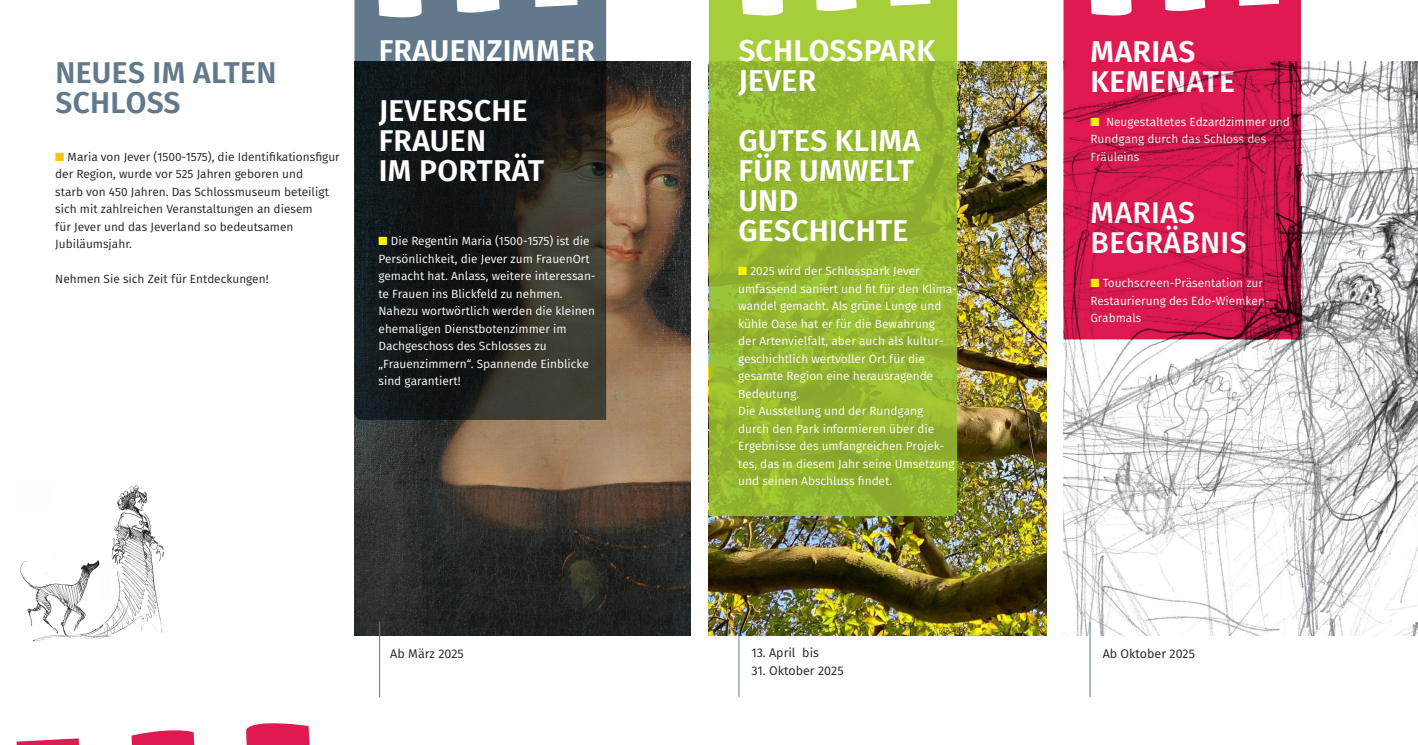
<style>
.page{position:relative;width:1418px;height:745px;background:#fff}
.page>*{position:absolute;margin:0;border:0;box-sizing:border-box;transform-origin:0 0}
.überschriften{font:600 30px/30px "Fira Sans";letter-spacing:.01em;color:#fff}
.überschriften-2{font:600 30px/30px "Fira Sans";letter-spacing:.01em;color:#61798a}
.t1{font:500 30px/30px "Fira Sans";letter-spacing:.01em;color:#fff}
.Termin_Zusatz{font:12.5px "Fira Sans";color:#231f20}
.t2{font:11.88px/17.5px "Fira Sans";color:#fff}
.t3{font:11.88px/17.5px "Fira Sans";color:#231f20}
.s1{color:#fec50d}
.s2{color:#fff101}
</style>
<div class="page">
<img style="left:1063px;top:61px;width:354px;height:574px">
<img style="left:709px;top:61px;width:337px;height:574px">
<svg style="left:17px;top:738px;width:62px;height:6px"></svg>
<svg style="left:131px;top:730px;width:64px;height:14px"></svg>
<svg style="left:246px;top:723px;width:64px;height:21px"></svg>
<img style="left:354px;top:61px;width:336px;height:574px">
<img style="left:20px;top:485px;width:144px;height:157px">
<hr style="left:738px;top:621px;width:1px;height:75px;background:#61798a">
<hr style="left:1089px;top:621px;width:1px;height:75px;background:#61798a">
<hr style="left:379px;top:621px;width:1px;height:75px;background:#61798a">
<svg style="left:1063px;top:0;width:237px;height:339px;background:#cd174a"></svg>
<svg style="left:709px;top:0;width:248px;height:515px;background:#95b830"></svg>
<svg style="left:890px;top:0;width:40px;height:6px"></svg>
<svg style="left:815px;top:0;width:41px;height:14px"></svg>
<svg style="left:741px;top:0;width:42px;height:19px"></svg>
<svg style="left:1238px;top:0;width:40px;height:6px"></svg>
<svg style="left:1163px;top:0;width:42px;height:14px"></svg>
<svg style="left:1089px;top:0;width:43px;height:19px"></svg>
<svg style="left:354px;top:0;width:252px;height:419px;background:#262c2d"></svg>
<svg style="left:535px;top:0;width:42px;height:7px"></svg>
<svg style="left:455px;top:0;width:44px;height:15px"></svg>
<svg style="left:377px;top:0;width:45px;height:21px"></svg>
<p class="überschriften-2" style="left:55px;top:57px;width:222px">NEUES IM ALTEN<br>SCHLOSS</p>
<p class="t3" style="left:55px;top:148px;width:286px"><span class="s1">■</span> Maria von Jever (1500-1575), die Identifikationsfigur der Region, wurde vor 525 Jahren geboren und</p>
<p class="t3" style="left:55px;top:183px;width:275px">starb von 450 Jahren. Das Schlossmuseum beteiligt</p>
<p class="t3" style="left:55px;top:200px;width:259px">sich mit zahlreichen Veranstaltungen an diesem</p>
<p class="t3" style="left:55px;top:218px;width:240px">für Jever und das Jeverland so bedeutsamen</p>
<p class="t3" style="left:55px;top:235px;width:78px">Jubiläumsjahr.</p>
<p class="t3" style="left:55px;top:270px;width:215px">Nehmen Sie sich Zeit für Entdeckungen!</p>
<p class="überschriften" style="left:378px;top:35px;width:218px">FRAUENZIMMER</p>
<p class="überschriften" style="left:378px;top:95px;width:150px">JEVERSCHE<br>FRAUEN</p>
<p class="überschriften" style="left:378px;top:155px;width:167px">IM PORTRÄT</p>
<p class="t2" style="left:378px;top:232px;width:219px"><span class="s2">■</span> Die Regentin Maria (1500-1575) ist die Persönlichkeit, die Jever zum FrauenOrt gemacht hat. Anlass, weitere interessan&shy;te Frauen ins Blickfeld zu nehmen.</p>
<p class="t2" style="left:378px;top:302px;width:218px">Nahezu wortwörtlich werden die kleinen ehemaligen Dienstbotenzimmer im</p>
<p class="t2" style="left:378px;top:337px;width:170px">Dachgeschoss des Schlosses zu</p>
<p class="t2" style="left:378px;top:354px;width:212px">„Frauenzimmern“. Spannende Einblicke sind garantiert!</p>
<p class="überschriften" style="left:738px;top:35px;width:198px">SCHLOSSPARK<br>JEVER</p>
<p class="überschriften" style="left:738px;top:125px;width:183px">GUTES KLIMA<br>FÜR UMWELT<br>UND</p>
<p class="überschriften" style="left:738px;top:215px;width:171px">GESCHICHTE</p>
<p class="t2" style="left:738px;top:262px;width:183px"><span class="s2">■</span> 2025 wird der Schlosspark Jever</p>
<p class="t2" style="left:738px;top:279px;width:220px">umfassend saniert und fit für den Klima&shy;wandel gemacht. Als grüne Lunge und kühle Oase hat er für die Bewahrung<br>der Artenvielfalt, aber auch als kultur&shy;geschichtlich wertvoller Ort für die gesamte Region eine herausragende Bedeutung.</p>
<p class="t2" style="left:738px;top:402px;width:186px">Die Ausstellung und der Rundgang</p>
<p class="t2" style="left:738px;top:419px;width:198px">durch den Park informieren über die</p>
<p class="t2" style="left:738px;top:437px;width:218px">Ergebnisse des umfangreichen Projek&shy;tes, das in diesem Jahr seine Umsetzung und seinen Abschluss findet.</p>
<h1 class="überschriften" style="left:1090px;top:36px;width:146px">MARIAS<br>KEMENATE</h1>
<p class="t2" style="left:1090px;top:113px;width:201px"><span class="s2">■</span> Neugestaltetes Edzardzimmer und<br>Rundgang durch das Schloss des<br>Fräuleins</p>
<h1 class="t1" style="left:1090px;top:198px;width:157px">MARIAS<br>BEGRÄBNIS</h1>
<p class="t2" style="left:1090px;top:274px;width:181px"><span class="s2">■</span> Touchscreen-Präsentation zur<br>Restaurierung des Edo-Wiemken-<br>Grabmals</p>
<p class="Termin_Zusatz" style="left:751px;top:643px;width:69px">13. April bis</p>
<p class="Termin_Zusatz" style="left:751px;top:661px;width:94px">31. Oktober 2025</p>
<p class="Termin_Zusatz" style="left:390px;top:644px;width:75px">Ab März 2025</p>
<p class="Termin_Zusatz" style="left:1102px;top:644px;width:94px">Ab Oktober 2025</p>
</div>
